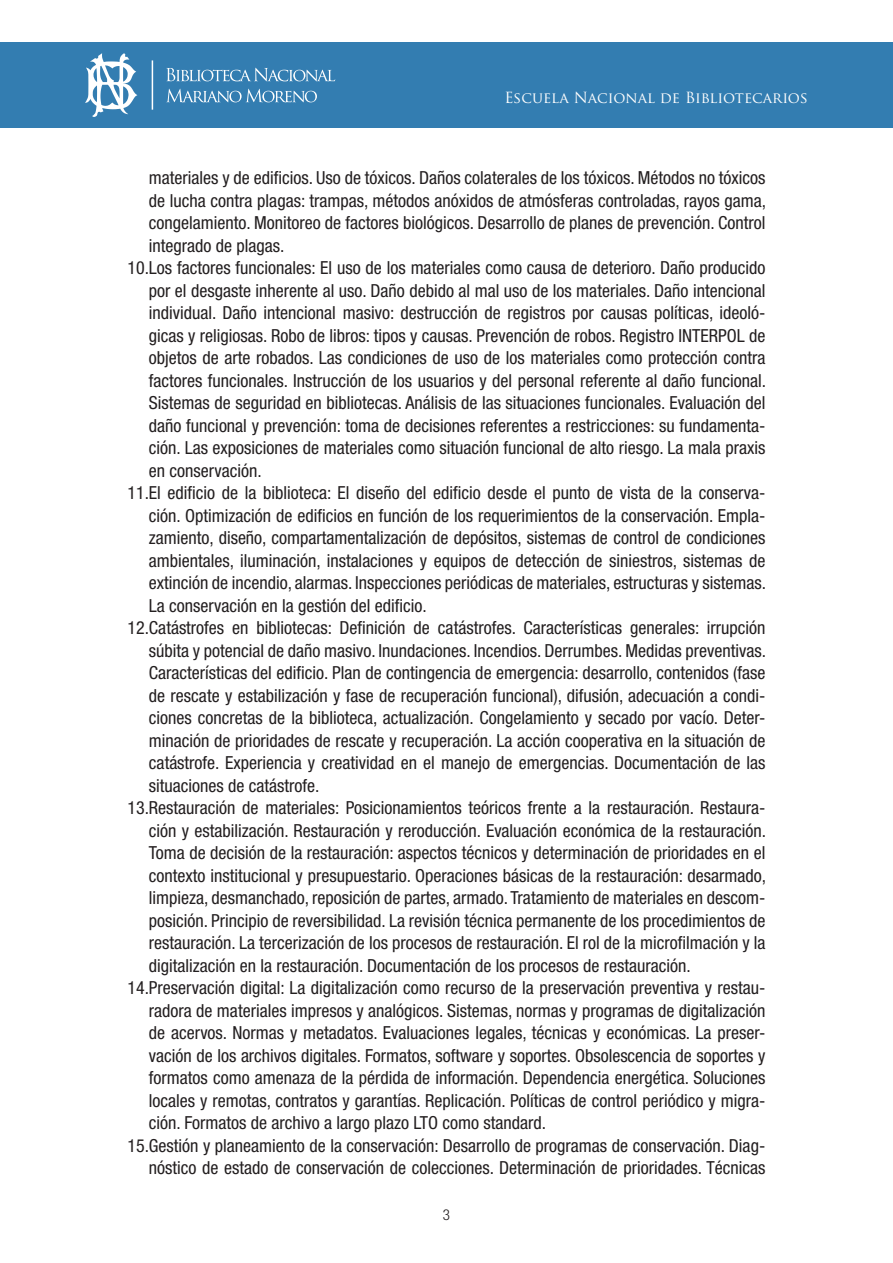
<style>
.page{position:relative;width:893px;height:1263px;background:#fff}
.page>*{position:absolute;margin:0;border:0;box-sizing:border-box;transform-origin:0 0}
.t1{font:condensed 18px "Helvetica Neue";color:#231f20}
.t2{font:15px "Trajan Pro";color:#fff}
.t3{font:300 condensed 15px "Helvetica Neue";color:#231f20}
</style>
<div class="page">
<div style="left:0;top:43px;width:893px;height:85px;background:#337db1"></div>
<svg style="left:85px;top:53px;width:52px;height:64px"></svg>
<svg style="left:166px;top:68px;width:169px;height:13px"></svg>
<svg style="left:167px;top:89px;width:150px;height:13px"></svg>
<hr style="left:152px;top:60px;width:1px;height:50px;background:#fff">
<p class="t2" style="left:504px;top:88px;width:305px">Escuela Nacional de Bibliotecarios</p>
<p class="t1" style="left:149px;top:167px;width:618px">materiales y de edificios. Uso de tóxicos. Daños colaterales de los tóxicos. Métodos no tóxicos</p>
<p class="t1" style="left:149px;top:190px;width:619px">de lucha contra plagas: trampas, métodos anóxidos de atmósferas controladas, rayos gama,</p>
<p class="t1" style="left:149px;top:212px;width:618px">congelamiento. Monitoreo de factores biológicos. Desarrollo de planes de prevención. Control</p>
<p class="t1" style="left:149px;top:235px;width:137px">integrado de plagas.</p>
<p class="t1" style="left:128px;top:257px;width:639px">10.Los factores funcionales: El uso de los materiales como causa de deterioro. Daño producido</p>
<p class="t1" style="left:149px;top:280px;width:618px">por el desgaste inherente al uso. Daño debido al mal uso de los materiales. Daño intencional</p>
<p class="t1" style="left:149px;top:302px;width:618px">individual. Daño intencional masivo: destrucción de registros por causas políticas, ideoló-</p>
<p class="t1" style="left:149px;top:325px;width:618px">gicas y religiosas. Robo de libros: tipos y causas. Prevención de robos. Registro INTERPOL de</p>
<p class="t1" style="left:149px;top:347px;width:618px">objetos de arte robados. Las condiciones de uso de los materiales como protección contra</p>
<p class="t1" style="left:149px;top:370px;width:619px">factores funcionales. Instrucción de los usuarios y del personal referente al daño funcional.</p>
<p class="t1" style="left:149px;top:392px;width:618px">Sistemas de seguridad en bibliotecas. Análisis de las situaciones funcionales. Evaluación del</p>
<p class="t1" style="left:149px;top:415px;width:618px">daño funcional y prevención: toma de decisiones referentes a restricciones: su fundamenta-</p>
<p class="t1" style="left:149px;top:437px;width:618px">ción. Las exposiciones de materiales como situación funcional de alto riesgo. La mala praxis</p>
<p class="t1" style="left:149px;top:460px;width:114px">en conservación.</p>
<p class="t1" style="left:128px;top:482px;width:639px">11.El edificio de la biblioteca: El diseño del edificio desde el punto de vista de la conserva-</p>
<p class="t1" style="left:149px;top:505px;width:618px">ción. Optimización de edificios en función de los requerimientos de la conservación. Empla-</p>
<p class="t1" style="left:149px;top:527px;width:618px">zamiento, diseño, compartamentalización de depósitos, sistemas de control de condiciones</p>
<p class="t1" style="left:149px;top:550px;width:618px">ambientales, iluminación, instalaciones y equipos de detección de siniestros, sistemas de</p>
<p class="t1" style="left:149px;top:572px;width:619px">extinción de incendio, alarmas. Inspecciones periódicas de materiales, estructuras y sistemas.</p>
<p class="t1" style="left:149px;top:595px;width:280px">La conservación en la gestión del edificio.</p>
<p class="t1" style="left:128px;top:617px;width:639px">12.Catástrofes en bibliotecas: Definición de catástrofes. Características generales: irrupción</p>
<p class="t1" style="left:149px;top:640px;width:619px">súbita y potencial de daño masivo. Inundaciones. Incendios. Derrumbes. Medidas preventivas.</p>
<p class="t1" style="left:149px;top:662px;width:618px">Características del edificio. Plan de contingencia de emergencia: desarrollo, contenidos (fase</p>
<p class="t1" style="left:149px;top:685px;width:618px">de rescate y estabilización y fase de recuperación funcional), difusión, adecuación a condi-</p>
<p class="t1" style="left:149px;top:707px;width:618px">ciones concretas de la biblioteca, actualización. Congelamiento y secado por vacío. Deter-</p>
<p class="t1" style="left:149px;top:730px;width:618px">minación de prioridades de rescate y recuperación. La acción cooperativa en la situación de</p>
<p class="t1" style="left:149px;top:752px;width:618px">catástrofe. Experiencia y creatividad en el manejo de emergencias. Documentación de las</p>
<p class="t1" style="left:149px;top:775px;width:172px">situaciones de catástrofe.</p>
<p class="t1" style="left:128px;top:797px;width:639px">13.Restauración de materiales: Posicionamientos teóricos frente a la restauración. Restaura-</p>
<p class="t1" style="left:149px;top:820px;width:619px">ción y estabilización. Restauración y reroducción. Evaluación económica de la restauración.</p>
<p class="t1" style="left:149px;top:842px;width:618px">Toma de decisión de la restauración: aspectos técnicos y determinación de prioridades en el</p>
<p class="t1" style="left:149px;top:865px;width:619px">contexto institucional y presupuestario. Operaciones básicas de la restauración: desarmado,</p>
<p class="t1" style="left:149px;top:887px;width:618px">limpieza, desmanchado, reposición de partes, armado. Tratamiento de materiales en descom-</p>
<p class="t1" style="left:149px;top:910px;width:618px">posición. Principio de reversibilidad. La revisión técnica permanente de los procedimientos de</p>
<p class="t1" style="left:149px;top:932px;width:618px">restauración. La tercerización de los procesos de restauración. El rol de la microfilmación y la</p>
<p class="t1" style="left:149px;top:955px;width:543px">digitalización en la restauración. Documentación de los procesos de restauración.</p>
<p class="t1" style="left:128px;top:977px;width:639px">14.Preservación digital: La digitalización como recurso de la preservación preventiva y restau-</p>
<p class="t1" style="left:149px;top:1000px;width:618px">radora de materiales impresos y analógicos. Sistemas, normas y programas de digitalización</p>
<p class="t1" style="left:149px;top:1022px;width:618px">de acervos. Normas y metadatos. Evaluaciones legales, técnicas y económicas. La preser-</p>
<p class="t1" style="left:149px;top:1045px;width:618px">vación de los archivos digitales. Formatos, software y soportes. Obsolescencia de soportes y</p>
<p class="t1" style="left:149px;top:1067px;width:618px">formatos como amenaza de la pérdida de información. Dependencia energética. Soluciones</p>
<p class="t1" style="left:149px;top:1090px;width:618px">locales y remotas, contratos y garantías. Replicación. Políticas de control periódico y migra-</p>
<p class="t1" style="left:149px;top:1112px;width:399px">ción. Formatos de archivo a largo plazo LTO como standard.</p>
<p class="t1" style="left:128px;top:1135px;width:639px">15.Gestión y planeamiento de la conservación: Desarrollo de programas de conservación. Diag-</p>
<p class="t1" style="left:149px;top:1157px;width:618px">nóstico de estado de conservación de colecciones. Determinación de prioridades. Técnicas</p>
<p class="t3" style="left:443px;top:1206px;width:9px">3</p>
</div>
